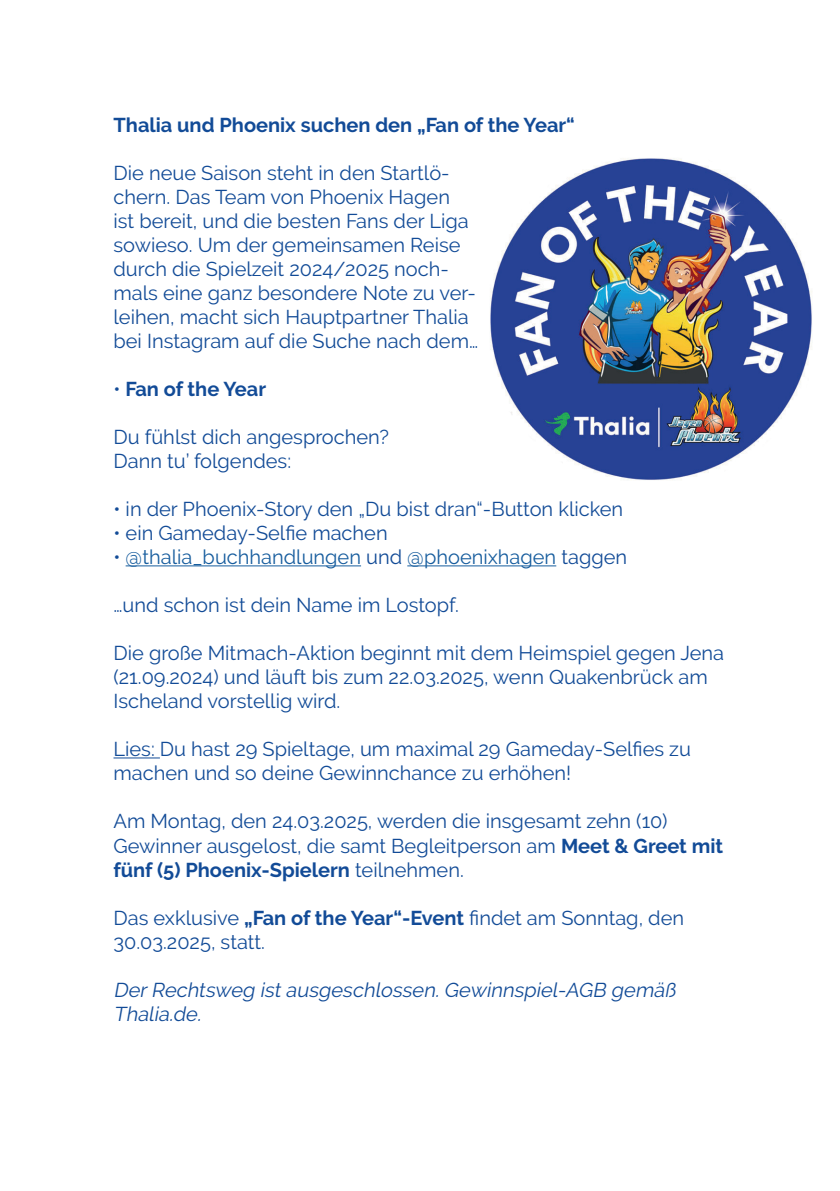
<style>
.page{position:relative;width:840px;height:1191px;background:#fff}
.page>*{position:absolute;margin:0;border:0;box-sizing:border-box;transform-origin:0 0}
.t1{font:20px/24px "Raleway";color:#124b97}
.t2{font:italic 20px/24px "Raleway";color:#124b97}
.t3{font:700 20px "Raleway";color:#124b97}
.t4{font:20px "Raleway";color:#175d9e}
.s1{font-weight:400}
.s2{color:#124b97}
.s3{font-weight:700}
</style>
<div class="page">
<hr style="left:126px;top:565px;width:235px;height:1px;background:#175d9e">
<hr style="left:407px;top:565px;width:149px;height:1px;background:#175d9e">
<hr style="left:113px;top:757px;width:47px;height:1px;background:#124b97">
<img style="left:490px;top:158px;width:322px;height:322px">
<p class="t3" style="left:113px;top:114px;width:462px">Thalia und Phoenix suchen den „Fan of the Year“</p>
<p class="t1" style="left:113px;top:163px;width:366px">Die neue Saison steht in den Startlö&shy;chern. Das Team von Phoenix Hagen<br>ist bereit, und die besten Fans der Liga sowieso. Um der gemeinsamen Reise durch die Spielzeit 2024/2025 noch&shy;mals eine ganz besondere Note zu ver&shy;leihen, macht sich Hauptpartner Thalia bei Instagram auf die Suche nach dem…</p>
<p class="t3" style="left:113px;top:378px;width:158px"><span class="s1">•</span> Fan of the Year ฀</p>
<p class="t1" style="left:113px;top:427px;width:277px">Du fühlst dich angesprochen?<br>Dann tu’ folgendes:</p>
<p class="t1" style="left:113px;top:499px;width:511px">• in der Phoenix-Story den „Du bist dran“-Button klicken</p>
<p class="t1" style="left:113px;top:521px;width:275px">• ein Gameday-Selfie machen</p>
<p class="t4" style="left:113px;top:549px;width:515px"><span class="s2">•</span> @thalia_buchhandlungen <span class="s2">und</span> @phoenixhagen <span class="s2">taggen</span></p>
<p class="t1" style="left:113px;top:593px;width:346px">…und schon ist dein Name im Lostopf.</p>
<p class="t1" style="left:113px;top:641px;width:612px">Die große Mitmach-Aktion beginnt mit dem Heimspiel gegen Jena (21.09.2024) und läuft bis zum 22.03.2025, wenn Quakenbrück am<br>Ischeland vorstellig wird.</p>
<p class="t1" style="left:113px;top:739px;width:578px">Lies: Du hast 29 Spieltage, um maximal 29 Gameday-Selfies zu machen und so deine Gewinnchance zu erhöhen!</p>
<p class="t1" style="left:113px;top:809px;width:611px">Am Montag, den 24.03.2025, werden die insgesamt zehn (10)<br>Gewinner ausgelost, die samt Begleitperson am <span class="s3">Meet &amp; Greet mit fünf (5) Phoenix-Spielern</span> teilnehmen.</p>
<p class="t1" style="left:113px;top:907px;width:572px">Das exklusive <span class="s3">„Fan of the Year“-Event</span> findet am Sonntag, den<br>30.03.2025, statt.</p>
<p class="t2" style="left:113px;top:977px;width:567px">DerRechtsweg istausgeschlossen.Gewinnspiel-AGB gemäß<br>Thalia.de.</p>
</div>
